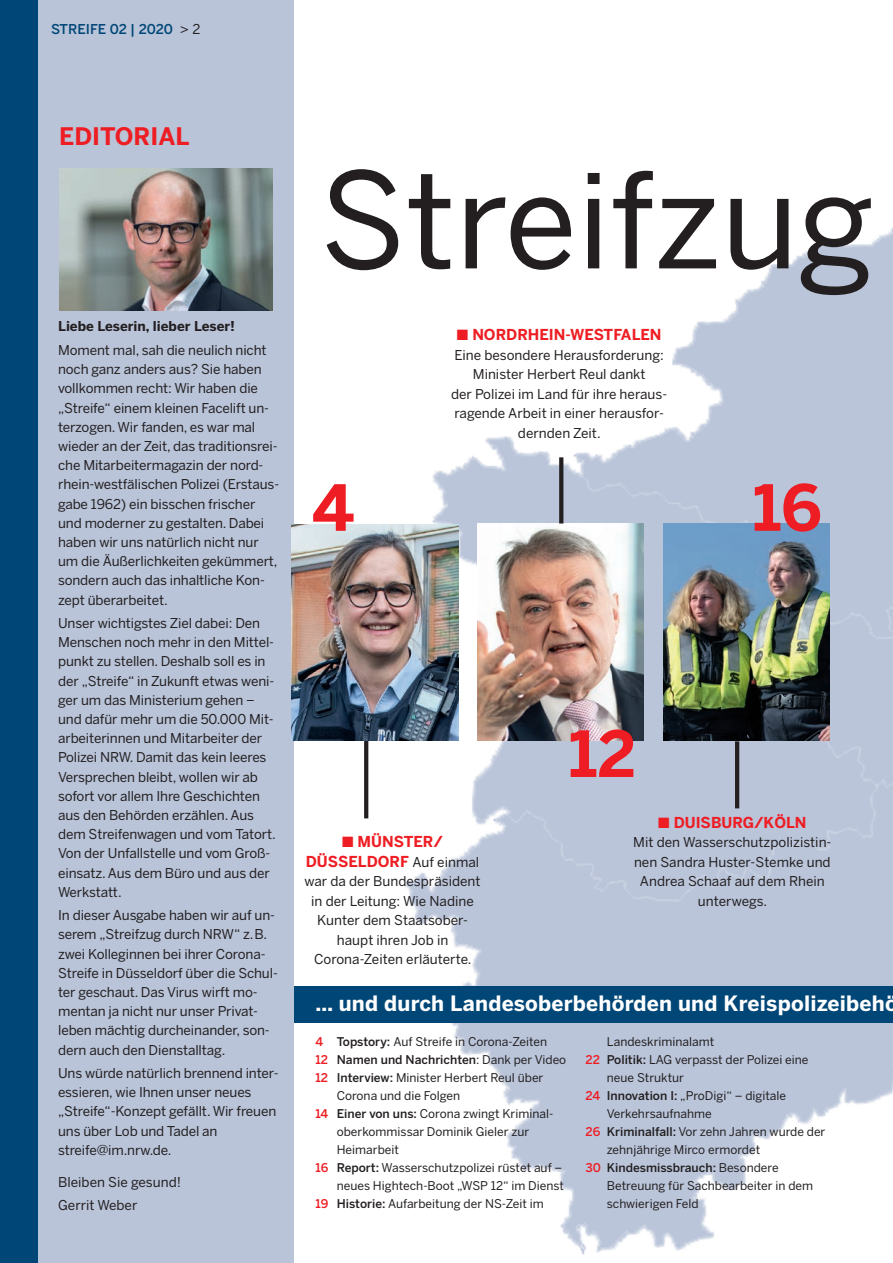
<style>
.page{position:relative;width:893px;height:1263px;background:#fff}
.page>*{position:absolute;margin:0;border:0;box-sizing:border-box;transform-origin:0 0}
.t1{font:131.55px "Benton Sans";color:#231f20}
.t2{font:700 63px "Benton Sans";color:#ee1d23}
.t3{font:700 24px "Benton Sans";color:#ee1d23}
.t4{font:700 21px "Benton Sans";letter-spacing:.01em;color:#fff}
.t5{font:700 15px/19.5px "Benton Sans";color:#ee1d23;text-align:center}
.t6{font:13.5px/19.2px "Benton Sans";letter-spacing:-.01em;color:#231f20}
.t7{font:700 13.5px "Benton Sans";color:#231f20}
.t8{font:500 13.5px "Benton Sans";letter-spacing:-.005em;color:#004677}
.t9{font:12px "Benton Sans";color:#231f20}
.t10{font:500 12px "Benton Sans";color:#231f20}
.s1{font-weight:400;color:#231f20}
.s2{font-weight:400;font-size:13.5px;color:#231f20}
.s3{font-weight:500;color:#ee1d23}
.s4{font-weight:500}
.s5{color:#ee1d23}
.s6{font-weight:400}
</style>
<div class="page">
<img style="left:333px;top:227px;width:560px;height:1028px">
<div style="left:0;top:0;width:38px;height:1263px;background:#004677"></div>
<div style="left:38px;top:0;width:255px;height:1263px;background:#b9c4d9"></div>
<img style="left:663px;top:523px;width:166px;height:217px">
<img style="left:478px;top:523px;width:166px;height:217px">
<svg style="left:364px;top:740px;width:4px;height:78px"></svg>
<hr style="left:735px;top:741px;width:4px;height:67px;background:#231f20">
<svg style="left:559px;top:457px;width:4px;height:66px"></svg>
<div style="left:294px;top:987px;width:599px;height:36px;background:#004677"></div>
<img style="left:292px;top:524px;width:166px;height:216px">
<img style="left:59px;top:169px;width:213px;height:142px">
<p class="t8" style="left:51px;top:21px;width:151px">STREIFE 02 | 2020 <span class="s1">&gt; 2</span></p>
<h3 class="t3" style="left:59px;top:122px;width:132px">EDITORIAL</h3>
<p class="t7" style="left:58px;top:318px;width:178px">Liebe Leserin, lieber Leser!</p>
<p class="t6" style="left:58px;top:340px;width:223px">Moment mal, sah die neulich nicht noch ganz anders aus? Sie haben vollkommen recht: Wir haben die „Streife“ einem kleinen Facelift un&shy;terzogen. Wir fanden, es war mal wieder an der Zeit, das traditionsrei&shy;che Mitarbeitermagazin der nord&shy;rhein-westfälischen Polizei (Erstaus&shy;gabe 1962) ein bisschen frischer und moderner zu gestalten. Dabei haben wir uns natürlich nicht nur um die Äußerlichkeiten gekümmert, sondern auch das inhaltliche Kon&shy;zept überarbeitet.</p>
<p class="t6" style="left:58px;top:613px;width:219px">Unser wichtigstes Ziel dabei: Den<br>Menschen noch mehr in den Mittel&shy;punkt zu stellen. Deshalb soll es in der „Streife“ in Zukunft etwas weni&shy;ger um das Ministerium gehen − und dafür mehr um die 50.000 Mit&shy;arbeiterinnen und Mitarbeiter der<br>Polizei NRW. Damit das kein leeres<br>Versprechen bleibt, wollen wir ab sofort vor allem Ihre Geschichten aus den Behörden erzählen. Aus dem Streifenwagen und vom Tatort.<br>Von der Unfallstelle und vom Groß&shy;einsatz. Aus dem Büro und aus der<br>Werkstatt.</p>
<p class="t6" style="left:58px;top:905px;width:221px">In dieser Ausgabe haben wir auf un&shy;serem „Streifzug durch NRW“ z.B. zwei Kolleginnen bei ihrer Corona-Streife in Düsseldorf über die Schul&shy;ter geschaut. Das Virus wirft mo&shy;mentan ja nicht nur unser Privat&shy;leben mächtig durcheinander, son&shy;dern auch den Dienstalltag.</p>
<p class="t6" style="left:58px;top:1063px;width:222px">Uns würde natürlich brennend inter&shy;essieren, wie Ihnen unser neues „Streife“-Konzept gefällt. Wir freuen uns über Lob und Tadel an streife@im.nrw.de.</p>
<p class="t6" style="left:58px;top:1170px;width:125px;line-height:23.4px">Bleiben Sie gesund!<br>Gerrit Weber</p>
<h1 class="t1" style="left:320px;top:143px;width:556px">Streifzug</h1>
<h2 class="t2" style="left:312px;top:470px;width:44px">4</h2>
<p class="t5" style="left:457px;top:325px;width:206px">■ NORDRHEIN-WESTFALEN</p>
<p class="t6" style="left:451px;top:345px;width:216px;text-align:center">Eine besondere Herausforderung:<br>Minister Herbert Reul dankt<br>der Polizei im Land für ihre heraus&shy;ragende Arbeit in einer herausfor&shy;dernden Zeit.</p>
<h2 class="t2" style="left:569px;top:716px;width:69px">12</h2>
<h2 class="t2" style="left:753px;top:470px;width:71px">16</h2>
<p class="t5" style="left:306px;top:832px;width:175px">■ MÜNSTER/<br>DÜSSELDORF <span class="s2">Auf einmal</span></p>
<p class="t6" style="left:305px;top:871px;width:178px;text-align:center">war da der Bundespräsident in der Leitung: Wie Nadine<br>Kunter dem Staatsober&shy;haupt ihren Job in<br>Corona-Zeiten erläuterte.</p>
<p class="t5" style="left:658px;top:812px;width:150px">■ DUISBURG/KÖLN</p>
<p class="t6" style="left:633px;top:832px;width:200px;text-align:center">Mit den Wasserschutzpolizistin&shy;nen Sandra Huster-Stemke und<br>Andrea Schaaf auf dem Rhein unterwegs.</p>
<h3 class="t4" style="left:315px;top:991px;width:584px">… und durch Landesoberbehörden und Kreispolizeibehö</h3>
<p class="t9" style="left:315px;top:1034px;width:233px"><span class="s3">4</span> <span class="s4">Topstory:</span> Auf Streife in Corona-Zeiten</p>
<p class="t10" style="left:315px;top:1052px;width:252px"><span class="s5">12</span> Namen und Nachrichten<span class="s6">: Dank per Video</span></p>
<p class="t9" style="left:315px;top:1070px;width:229px"><span class="s3">12</span> <span class="s4">Interview:</span> Minister Herbert Reul über</p>
<p class="t9" style="left:337px;top:1088px;width:125px">Corona und die Folgen</p>
<p class="t9" style="left:315px;top:1106px;width:239px"><span class="s3">14</span> <span class="s4">Einer von uns:</span> Corona zwingt Kriminal-</p>
<p class="t9" style="left:337px;top:1124px;width:194px">oberkommissar Dominik Gieler zur</p>
<p class="t9" style="left:337px;top:1142px;width:64px">Heimarbeit</p>
<p class="t9" style="left:315px;top:1160px;width:248px"><span class="s3">16</span> <span class="s4">Report:</span> Wasserschutzpolizei rüstet auf –</p>
<p class="t9" style="left:337px;top:1178px;width:229px">neues Hightech-Boot „WSP 12“ im Dienst</p>
<p class="t9" style="left:315px;top:1196px;width:230px"><span class="s3">19</span> <span class="s4">Historie:</span> Aufarbeitung der NS-Zeit im</p>
<p class="t9" style="left:607px;top:1034px;width:109px">Landeskriminalamt</p>
<p class="t9" style="left:586px;top:1052px;width:224px"><span class="s3">22</span> <span class="s4">Politik:</span> LAG verpasst der Polizei eine</p>
<p class="t9" style="left:607px;top:1070px;width:79px">neue Struktur</p>
<p class="t9" style="left:586px;top:1088px;width:202px"><span class="s3">24</span> <span class="s4">Innovation I:</span> „ProDigi“ – digitale</p>
<p class="t9" style="left:607px;top:1106px;width:106px">Verkehrsaufnahme</p>
<p class="t9" style="left:586px;top:1124px;width:241px"><span class="s3">26</span> <span class="s4">Kriminalfall:</span> Vor zehn Jahren wurde der</p>
<p class="t9" style="left:607px;top:1142px;width:155px">zehnjährige Mirco ermordet</p>
<p class="t10" style="left:586px;top:1160px;width:194px"><span class="s5">30</span> Kindesmissbrauch: <span class="s6">Besondere</span></p>
<p class="t9" style="left:607px;top:1178px;width:208px">Betreuung für Sachbearbeiter in dem</p>
<p class="t9" style="left:607px;top:1196px;width:93px">schwierigen Feld</p>
</div>
